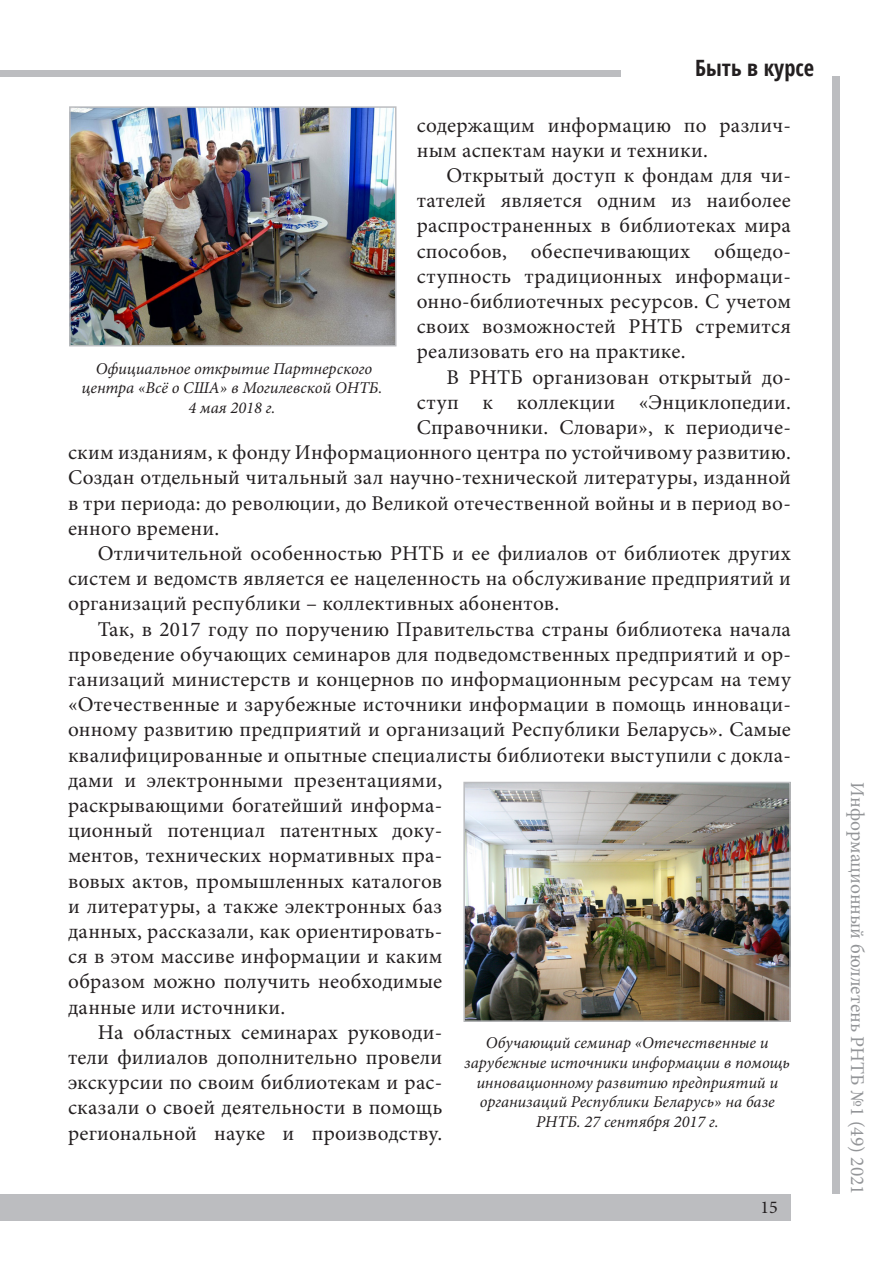
<style>
.page{position:relative;width:893px;height:1263px;background:#fff}
.page>*{position:absolute;margin:0;border:0;box-sizing:border-box;transform-origin:0 0}
.t1{font:700 condensed 22.5px "Open Sans";color:#231f20}
.Paragraph_Style_1{font:21px/25.2px "Minion Pro";letter-spacing:.01em;color:#231f20;text-align:justify}
.t2{font:19.5px "Minion Pro";color:#939598}
.t3{font:18px "Minion Pro";color:#231f20}
.t4{font:italic 16.5px/19.8px "Minion Pro";color:#231f20;text-align:center}
</style>
<div class="page">
<div style="left:0;top:1194px;width:791px;height:26px;background:#bcbdc0"></div>
<div style="left:832px;top:77px;width:7px;height:1117px;background:#bcbdc0"></div>
<div style="left:0;top:70px;width:621px;height:7px;background:#bcbdc0"></div>
<img style="left:72px;top:109px;width:321px;height:234px">
<div style="left:69px;top:106px;width:327px;height:240px;border:2px solid #bcbdc0"></div>
<img style="left:466px;top:785px;width:322px;height:234px">
<div style="left:463px;top:782px;width:328px;height:240px;border:2px solid #bcbdc0"></div>
<p class="t1" style="left:695px;top:52px;width:120px">Быть в курсе</p>
<p class="Paragraph_Style_1" style="left:417px;top:112px;width:376px">содержащим информацию по различ&shy;ным аспектам науки и техники.</p>
<p class="Paragraph_Style_1" style="left:417px;top:163px;width:376px;text-indent:30px">Открытый доступ к фондам для чи&shy;тателей является одним из наиболее распространенных в библиотеках мира способов, обеспечивающих общедо&shy;ступность традиционных информаци&shy;онно-библиотечных ресурсов. С учетом своих возможностей РНТБ стремится реализовать его на практике.</p>
<p class="Paragraph_Style_1" style="left:446px;top:364px;width:346px">В РНТБ организован открытый до-</p>
<p class="Paragraph_Style_1" style="left:417px;top:389px;width:376px">ступ к коллекции «Энциклопедии.</p>
<p class="Paragraph_Style_1" style="left:417px;top:415px;width:376px">Справочники. Словари», к периодиче-</p>
<p class="Paragraph_Style_1" style="left:68px;top:440px;width:724px">ским изданиям, к фонду Информационного центра по устойчивому развитию.</p>
<p class="Paragraph_Style_1" style="left:68px;top:465px;width:724px">Создан отдельный читальный зал научно-технической литературы, изданной</p>
<p class="Paragraph_Style_1" style="left:68px;top:490px;width:724px">в три периода: до революции, до Великой отечественной войны и в период во-</p>
<p class="Paragraph_Style_1" style="left:68px;top:515px;width:153px">енного времени.</p>
<p class="Paragraph_Style_1" style="left:68px;top:541px;width:724px;text-indent:30px">Отличительной особенностью РНТБ и ее филиалов от библиотек других систем и ведомств является ее нацеленность на обслуживание предприятий и организаций республики – коллективных абонентов.</p>
<p class="Paragraph_Style_1" style="left:68px;top:616px;width:724px;text-indent:30px">Так, в 2017 году по поручению Правительства страны библиотека начала проведение обучающих семинаров для подведомственных предприятий и ор&shy;ганизаций министерств и концернов по информационным ресурсам на тему «Отечественные и зарубежные источники информации в помощь инноваци&shy;онному развитию предприятий и организаций Республики Беларусь». Самые квалифицированные и опытные специалисты библиотеки выступили с докла-</p>
<p class="t4" style="left:82px;top:358px;width:302px">Официальное открытие Партнерского центра «Всё о США» в Могилевской ОНТБ.</p>
<p class="t4" style="left:189px;top:398px;width:88px">4 мая 2018 г.</p>
<p class="Paragraph_Style_1" style="left:68px;top:767px;width:376px">дами и электронными презентациями, раскрывающими богатейший информа&shy;ционный потенциал патентных доку&shy;ментов, технических нормативных пра&shy;вовых актов, промышленных каталогов и литературы, а также электронных баз данных, рассказали, как ориентировать&shy;ся в этом массиве информации и каким образом можно получить необходимые данные или источники.</p>
<p class="Paragraph_Style_1" style="left:68px;top:1019px;width:376px;text-indent:30px">На областных семинарах руководи&shy;тели филиалов дополнительно провели экскурсии по своим библиотекам и рас&shy;сказали о своей деятельности в помощь региональной науке и производству.</p>
<p class="t4" style="left:465px;top:1033px;width:327px">Обучающий семинар «Отечественные и зарубежные источники информации в помощь инновационному развитию предприятий и организаций Республики Беларусь» на базе РНТБ. 27 сентября 2017 г.</p>
<p class="t3" style="left:760px;top:1195px;width:19px">15</p>
<p class="t2" style="left:870px;top:782px;width:414px;rotate:90deg">Информационный бюллетень РНТБ №1 (49) 2021</p>
</div>
